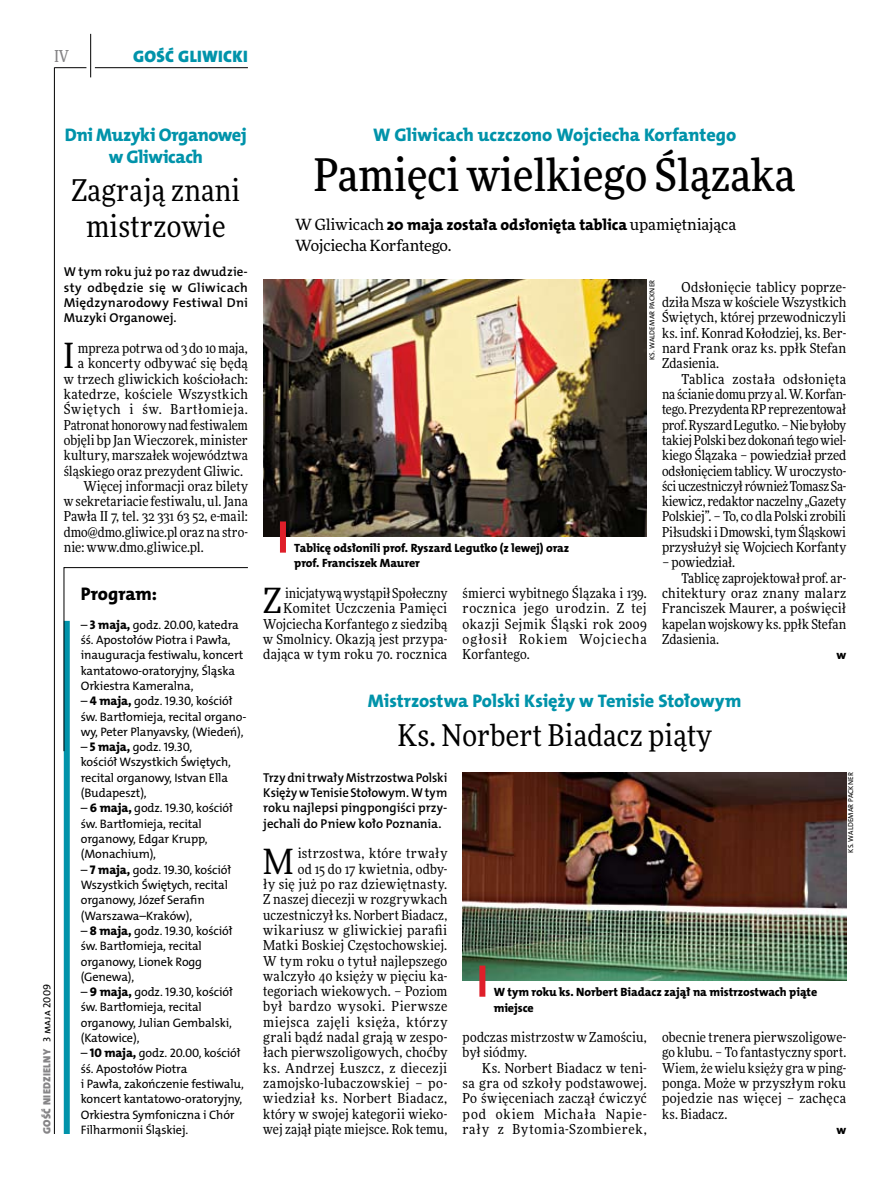
<style>
.page{position:relative;width:893px;height:1191px;background:#fff}
.page>*{position:absolute;margin:0;border:0;box-sizing:border-box;transform-origin:0 0}
.t1{font:500 45px "Freeday Narrow";color:#000}
.t2{font:34.8px "Freeday Narrow News";color:#000}
.t3{font:30px/36px "Freeday Narrow News";letter-spacing:.01em;color:#000;text-align:center}
.t4{font:18.3px/21.6px "The Mix HP8 Ex Bld";letter-spacing:-.01em;color:#0093aa;text-align:center}
.t5{font:18.3px "The Mix HP8 Ex Bld";color:#000}
.t6{font:16.65px "The Mix HP9 Blk";letter-spacing:.02em;color:#0093aa}
.t7{font:500 16.5px "Freeday Narrow";color:#858486;scale:.9 1}
.t8{font:15.75px "The Mix HP8 Ex Bld";color:#000}
.t9{font:15.45px "Freeday News";letter-spacing:-.01em;color:#000}
.t10{font:13.65px/15.3px "Freeday Narrow News";letter-spacing:.015em;color:#000;text-align:justify}
.t11{font:13.65px "Freeday Narrow News";letter-spacing:-.005em;color:#000}
.t12{font:13.65px "Freeday Narrow News";letter-spacing:-.01em;color:#000}
.t13{font:13.65px "Freeday Narrow News";letter-spacing:.045em;color:#000}
.t14{font:12.9px/15.3px "The Mix HP6 Se Bld";letter-spacing:.005em;color:#000;text-align:justify}
.t15{font:12.3px/15.3px "The Mix HP5 Plain";letter-spacing:-.01em;color:#000}
.t16{font:12.3px "The Mix HP8 Ex Bld";color:#000}
.t17{font:12px/15.3px "The Mix HP8 Ex Bld";letter-spacing:-.005em;color:#000}
.t18{font:10.5px "The Mix HP9 Blk";letter-spacing:.025em;color:#858486}
.t19{font:7.2px "The Mix HP5 Plain";letter-spacing:.015em;color:#000}
.s1{font-family:"The Mix HP5 Plain";color:#000}
.s2{font-family:"The Mix HP8 Ex Bld";font-size:12.6px}
.s3{font-family:"Freeday News";font-size:15.45px}
</style>
<div class="page">
<hr style="left:54px;top:67px;width:1px;height:1067px;background:#000">
<hr style="left:90px;top:34px;width:1px;height:43px;background:#000">
<hr style="left:54px;top:67px;width:32px;height:1px;background:#000">
<hr style="left:95px;top:67px;width:153px;height:1px;background:#000">
<img style="left:463px;top:772px;width:383px;height:209px">
<img style="left:263px;top:280px;width:384px;height:257px">
<div style="left:280px;top:521px;width:6px;height:31px;background:#df1f2a"></div>
<div style="left:479px;top:965px;width:6px;height:31px;background:#df1f2a"></div>
<div style="left:64px;top:621px;width:6px;height:513px;background:#0093aa"></div>
<svg style="left:64px;top:567px;width:184px;height:184px"></svg>
<p class="t7" style="left:54px;top:46px;width:17px">IV</p>
<p class="t6" style="left:133px;top:46px;width:116px">GOŚĆ GLIWICKI</p>
<h3 class="t4" style="left:65px;top:124px;width:183px">Dni Muzyki Organowej w Gliwicach</h3>
<h3 class="t3" style="left:71px;top:172px;width:170px">Zagrają znani mistrzowie</h3>
<p class="t14" style="left:64px;top:264px;width:186px">W tym roku już po raz dwudzie&shy;sty odbędzie się w Gliwicach Międzynarodowy Festiwal Dni Muzyki Organowej.</p>
<h2 class="t2" style="left:64px;top:334px;width:12px">I</h2>
<p class="t10" style="left:78px;top:340px;width:171px">mpreza potrwa od 3 do 10 maja,</p>
<p class="t10" style="left:78px;top:356px;width:171px">a koncerty odbywać się będą</p>
<p class="t10" style="left:64px;top:371px;width:186px">w trzech gliwickich kościołach:</p>
<p class="t10" style="left:64px;top:386px;width:186px">katedrze, kościele Wszystkich</p>
<p class="t13" style="left:64px;top:401px;width:186px">Świętych i św. Bartłomieja.</p>
<p class="t12" style="left:64px;top:416px;width:186px">Patronat honorowy nad festiwalem</p>
<p class="t10" style="left:64px;top:432px;width:186px">objęli bp Jan Wieczorek, minister</p>
<p class="t10" style="left:64px;top:447px;width:186px">kultury, marszałek województwa</p>
<p class="t10" style="left:64px;top:463px;width:181px">śląskiego oraz prezydent Gliwic.</p>
<p class="t10" style="left:83px;top:478px;width:166px">Więcej informacji oraz bilety</p>
<p class="t10" style="left:64px;top:493px;width:186px">w sekretariacie festiwalu, ul. Jana</p>
<p class="t11" style="left:64px;top:508px;width:186px">Pawła II 7, tel. 32 331 63 52, e-mail:</p>
<p class="t10" style="left:64px;top:524px;width:186px">dmo@dmo.gliwice.pl oraz na stro-</p>
<p class="t10" style="left:64px;top:539px;width:141px">nie: www.dmo.gliwice.pl.</p>
<p class="t18" style="left:40px;top:1134px;width:152px;rotate:-90deg">GOŚĆ NIEDZIELNY <span class="s1">3 maja 2009</span></p>
<h3 class="t5" style="left:81px;top:582px;width:78px">Program:</h3>
<p class="t15" style="left:81px;top:617px;width:164px">– <span class="s2">3 maja,</span> godz. 20.00, katedra śś. Apostołów Piotra i Pawła, inauguracja festiwalu, koncert kantatowo-oratoryjny, Śląska<br>Orkiestra Kameralna,</p>
<p class="t15" style="left:81px;top:693px;width:167px">– <span class="s2">4 maja,</span> godz. 19.30, kościół św. Bartłomieja, recital organo&shy;wy, Peter Planyavsky, (Wiedeń),</p>
<p class="t15" style="left:81px;top:739px;width:152px">– <span class="s2">5 maja,</span> godz. 19.30, kościół Wszystkich Świętych, recital organowy, I stvan Ella (Budapeszt),</p>
<p class="t15" style="left:81px;top:800px;width:154px">– <span class="s2">6 maja,</span> godz. 19.30, kościół św. Bartłomieja, recital organowy, Edgar Krupp, (Monachium),</p>
<p class="t15" style="left:81px;top:862px;width:152px">– <span class="s2">7 maja,</span> godz. 19.30, kościół<br>Wszystkich Świętych, recital organowy, Józef Serafin (Warszawa–Kraków),</p>
<p class="t15" style="left:81px;top:923px;width:153px">– <span class="s2">8 maja,</span> godz. 19.30, kościół św. Bartłomieja, recital organowy, Lionek Rogg (Genewa),</p>
<p class="t15" style="left:81px;top:984px;width:154px">– <span class="s2">9 maja,</span> godz. 19.30, kościół św. Bartłomieja, recital organowy, Julian Gembalski, (Katowice),</p>
<p class="t15" style="left:81px;top:1045px;width:165px">– <span class="s2">10 maja,</span> godz. 20.00, kościół śś. Apostołów Piotra<br>i Pawła, zakończenie festiwalu, koncert kantatowo-oratoryjny,<br>Orkiestra Symfoniczna i Chór<br>Filharmonii Śląskiej.</p>
<h3 class="t4" style="left:373px;top:124px;width:365px">W Gliwicach uczczono Wojciecha Korfantego</h3>
<h1 class="t1" style="left:314px;top:147px;width:483px">Pamięci wielkiego Ślązaka</h1>
<p class="t8" style="left:295px;top:215px;width:443px"><span class="s3">W Gliwicach</span> 20 maja została odsłonięta tablica <span class="s3">upamiętniająca</span></p>
<p class="t9" style="left:295px;top:236px;width:158px">Wojciecha Korfantego.</p>
<p class="t19" style="left:647px;top:360px;width:82px;rotate:-90deg">ks. Waldemar Packner</p>
<p class="t10" style="left:662px;top:279px;width:186px;text-indent:20px">Odsłonięcie tablicy poprze&shy;dziła Msza w kościele Wszystkich Świętych, której przewodniczyli ks. inf. Konrad Kołodziej, ks. Ber&shy;nard Frank oraz ks. ppłk Stefan Zdasienia.</p>
<p class="t10" style="left:662px;top:371px;width:186px;text-indent:20px">Tablica została odsłonięta na ścianie domu przy al. W.Korfan&shy;tego. Prezydenta RP reprezentował prof.Ryszard Legutko. – Nie byłoby takiej Polski bez dokonań tego wiel&shy;kiego Ślązaka – powiedział przed odsłonięciem tablicy. Wuroczysto&shy;ści uczestniczył również Tomasz Sa&shy;kiewicz, redaktor naczelny „Gazety Polskiej”. – To, co dla Polski zrobili Piłsudski iDmowski, tym Śląskowi przysłużył się Wojciech Korfanty</p>
<p class="t10" style="left:662px;top:555px;width:75px">– powiedział.</p>
<p class="t11" style="left:682px;top:569px;width:166px">Tablicę zaprojektował prof. ar-</p>
<p class="t10" style="left:662px;top:585px;width:186px">chitektury oraz znany malarz</p>
<p class="t10" style="left:662px;top:600px;width:186px">Franciszek Maurer, a poświęcił</p>
<p class="t11" style="left:662px;top:615px;width:186px">kapelan wojskowy ks. ppłk Stefan</p>
<p class="t10" style="left:662px;top:631px;width:59px">Zdasienia.</p>
<p class="t16" style="left:836px;top:647px;width:11px">w</p>
<p class="t17" style="left:294px;top:540px;width:277px">Tablicę odsłonili prof. Ryszard Legutko (z lewej) oraz prof. Franciszek Maurer</p>
<p class="t10" style="left:263px;top:585px;width:186px;text-align:right">inicjatywą wystąpił Społeczny<br>Komitet Uczczenia Pamięci<br>Wojciecha Korfantego z siedzibą w Smolnicy. Okazją jest przypa&shy;dająca w tym roku 70. rocznica</p>
<p class="t10" style="left:463px;top:585px;width:186px">śmierci wybitnego Ślązaka i 139. rocznica jego urodzin. Z tej okazji Sejmik Śląski rok 2009 ogłosił Rokiem Wojciecha Korfantego.</p>
<h2 class="t2" style="left:263px;top:579px;width:20px">Z</h2>
<h3 class="t4" style="left:368px;top:690px;width:375px">Mistrzostwa Polski Księży w Tenisie Stołowym</h3>
<h3 class="t3" style="left:398px;top:717px;width:315px">Ks. Norbert Biadacz piąty</h3>
<p class="t14" style="left:263px;top:770px;width:186px">Trzy dni trwały Mistrzostwa Polski Księży w Tenisie Stołowym. W tym roku najlepsi pingpongiści przy&shy;jechali do Pniew koło Poznania.</p>
<h2 class="t2" style="left:263px;top:840px;width:32px">M</h2>
<p class="t10" style="left:263px;top:845px;width:186px;text-align:right">istrzostwa, które trwały<br>od 15 do 17 kwietnia, odby-<br>ły się już po raz dziewiętnasty.<br>Z naszej diecezji w rozgrywkach uczestniczył ks. Norbert Biadacz, wikariusz w gliwickiej parafii<br>Matki Boskiej Częstochowskiej.<br>W tym roku o tytuł najlepszego walczyło 40 księży w pięciu ka&shy;tegoriach wiekowych. – Poziom był bardzo wysoki. Pierwsze miejsca zajęli księża, którzy grali bądź nadal grają w zespo&shy;łach pierwszoligowych, choćby ks. Andrzej Łuszcz, z diecezji zamojsko-lubaczowskiej – po&shy;wiedział ks. Norbert Biadacz, który w swojej kategorii wieko&shy;wej zajął piąte miejsce. Rok temu,</p>
<p class="t19" style="left:846px;top:852px;width:82px;rotate:-90deg">ks. Waldemar Packner</p>
<p class="t17" style="left:494px;top:984px;width:325px">W tym roku ks. Norbert Biadacz zajął na mistrzostwach piąte miejsce</p>
<p class="t10" style="left:463px;top:1029px;width:186px">podczas mistrzostw w Zamościu, był siódmy.</p>
<p class="t10" style="left:463px;top:1060px;width:186px;text-indent:20px">Ks. Norbert Biadacz w teni&shy;sa gra od szkoły podstawowej.<br>Po święceniach zaczął ćwiczyć pod okiem Michała Napie&shy;rały z Bytomia-Szombierek,</p>
<p class="t10" style="left:662px;top:1029px;width:186px">obecnie trenera pierwszoligowe&shy;go klubu. – To fantastyczny sport.<br>Wiem, że wielu księży gra w ping&shy;ponga. Może w przyszłym roku pojedzie nas więcej – zachęca ks. Biadacz.</p>
<p class="t16" style="left:836px;top:1122px;width:11px">w</p>
</div>
